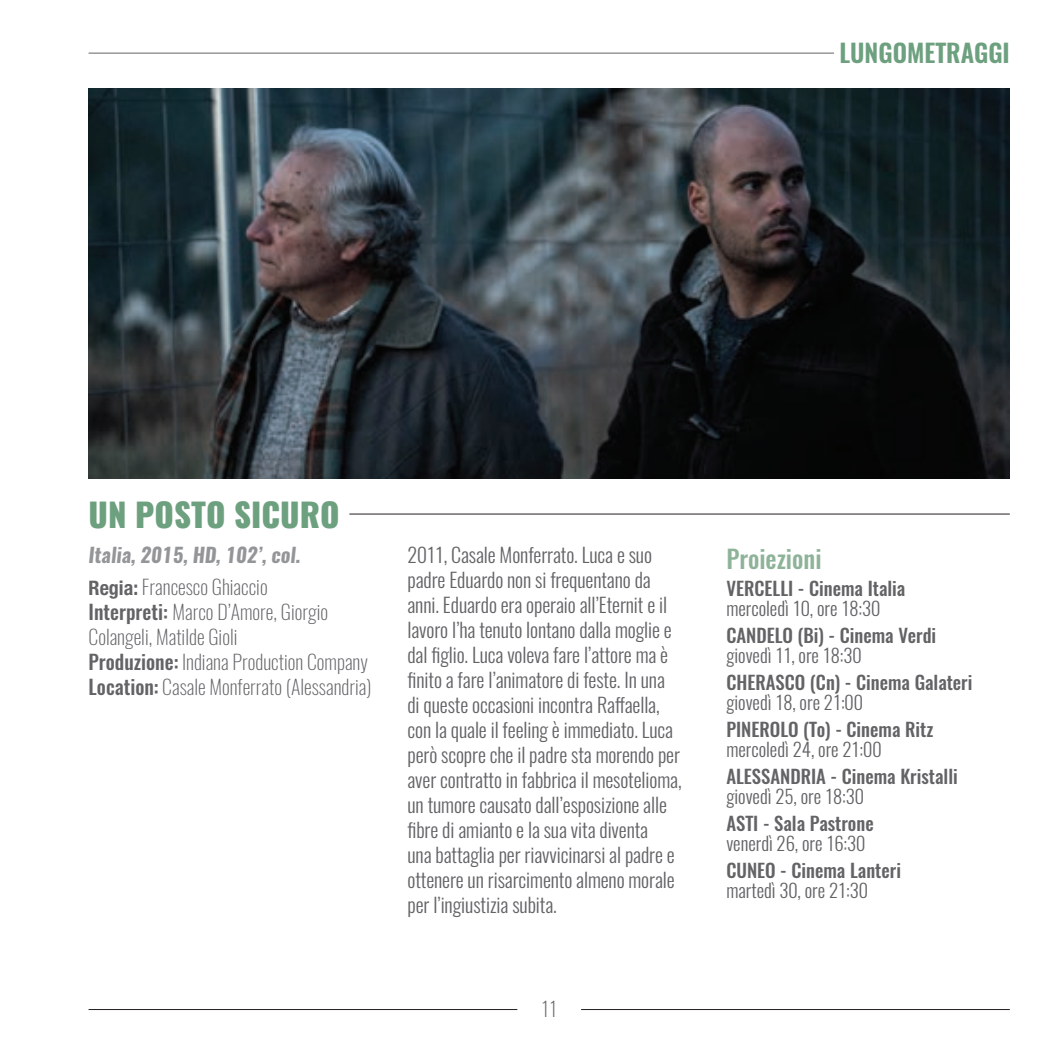
<style>
.page{position:relative;width:1063px;height:1063px;background:#fff}
.page>*{position:absolute;margin:0;border:0;box-sizing:border-box;transform-origin:0 0}
.Titolo{font:800 32.5px "Oswald";color:#6da07f}
.Categorie{font:600 25px "Oswald";color:#6da07f}
.Titolo_proiezioni{font:500 25px "Oswald";color:#8eb399}
.Sinossi{font:300 20px/25px "Oswald";letter-spacing:-.005em;color:#636366}
.Crediti{font:200 20px/25px "Oswald";color:#636366}
.Sottotitolo_schede{font:italic 700 20px "Oswald";color:#939598}
.Testo_programmi{font:500 18.75px/20px "Oswald";color:#636366}
.Testo_programmi-2{font:300 18.75px/20px "Oswald";color:#636366}
.s1{font-family:"Helvetica Neue LT Std";font-weight:700;font-stretch:condensed}
.s2{font-weight:500}
.s3{font-weight:300}
</style>
<div class="page">
<img style="left:89px;top:89px;width:921px;height:389px">
<hr style="left:89px;top:1009px;width:428px;height:1px;background:#231f20">
<hr style="left:581px;top:1009px;width:429px;height:1px;background:#231f20">
<hr style="left:89px;top:53px;width:745px;height:1px;background:#636366">
<hr style="left:349px;top:514px;width:661px;height:1px;background:#231f20">
<p class="Categorie" style="left:839px;top:36px;width:172px">LUNGOMETRAGGI</p>
<p class="Titolo" style="left:89px;top:492px;width:252px">UN POSTO SICURO</p>
<p class="Sottotitolo_schede" style="left:89px;top:541px;width:214px">Italia, 2015, HD, 102’, col.</p>
<p class="Crediti" style="left:89px;top:574px;width:181px"><span class="s1">Regia:</span> Francesco Ghiaccio</p>
<p class="Crediti" style="left:89px;top:599px;width:241px"><span class="s2">Interpreti:</span> Marco D’Amore, Giorgio<br>Colangeli, Matilde Gioli</p>
<p class="Crediti" style="left:89px;top:649px;width:281px"><span class="s2">Produzione:</span> Indiana Production Company</p>
<p class="Crediti" style="left:89px;top:674px;width:284px"><span class="s2">Location:</span> Casale Monferrato (Alessandria)</p>
<p class="Sinossi" style="left:407px;top:542px;width:276px">2011, Casale Monferrato. Luca e suo padre Eduardo non si frequentano da anni. Eduardo era operaio all’Eternit e il lavoro l’ha tenuto lontano dalla moglie e dal figlio. Luca voleva fare l’attore ma è finito a fare l’animatore di feste. In una di queste occasioni incontra Raffaella, con la quale il feeling è immediato. Luca però scopre che il padre sta morendo per aver contratto in fabbrica il mesotelioma, un tumore causato dall’esposizione alle fibre di amianto e la sua vita diventa<br>una battaglia per riavvicinarsi al padre e ottenere un risarcimento almeno morale per l’ingiustizia subita.</p>
<p class="Titolo_proiezioni" style="left:726px;top:541px;width:97px">Proiezioni</p>
<p class="Testo_programmi" style="left:726px;top:579px;width:181px">VERCELLI - Cinema Italia <span class="s3">mercoledì 10, ore 18:30</span></p>
<p class="Testo_programmi" style="left:726px;top:626px;width:211px">CANDELO (Bi) - Cinema Verdi <span class="s3">giovedì 11, ore 18:30</span></p>
<p class="Testo_programmi" style="left:726px;top:673px;width:248px">CHERASCO (Cn) - Cinema Galateri <span class="s3">giovedì 18, ore 21:00</span></p>
<p class="Testo_programmi" style="left:726px;top:720px;width:208px">PINEROLO (To) - Cinema Ritz <span class="s3">mercoledì 24, ore 21:00</span></p>
<p class="Testo_programmi" style="left:726px;top:767px;width:233px">ALESSANDRIA - Cinema Kristalli <span class="s3">giovedì 25, ore 18:30</span></p>
<p class="Testo_programmi-2" style="left:726px;top:814px;width:149px"><span class="s2">ASTI - Sala Pastrone </span>venerdì 26, ore 16:30</p>
<p class="Testo_programmi" style="left:726px;top:861px;width:176px">CUNEO - Cinema Lanteri <span class="s3">martedì 30, ore 21:30</span></p>
<p class="Crediti" style="left:541px;top:997px;width:18px">11</p>
</div>
